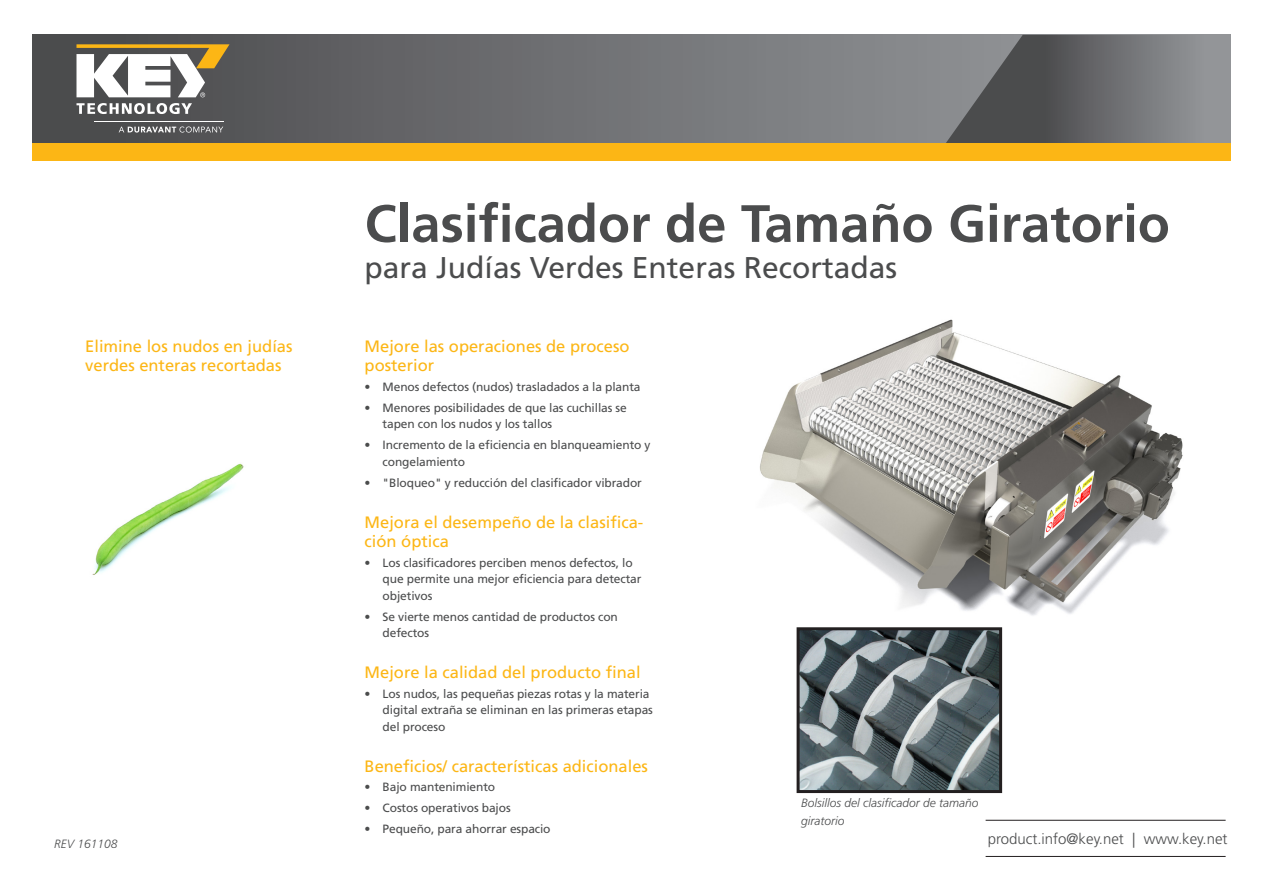
<style>
.page{position:relative;width:1263px;height:893px;background:#fff}
.page>*{position:absolute;margin:0;border:0;box-sizing:border-box;transform-origin:0 0}
.Headline{font:700 52.5px "Frutiger LT Std";color:#4b4c4d}
.Tag_Line{font:30px "Frutiger LT Std";color:#4b4c4d}
.Subhead_1{font:16.5px/19.8px "Frutiger LT Std";color:#fcb615}
.t1{font:300 15px "Frutiger LT Std";color:#4b4c4d}
.t2{font:12px/16.5px "Frutiger LT Std";letter-spacing:-.01em;color:#4b4c4d}
.t3{font:italic 300 12px/18px "Frutiger LT Std";color:#4b4c4d}
</style>
<div class="page">
<svg style="left:32px;top:35px;width:911px;height:108px;background:#6c6d6f"></svg>
<svg style="left:943px;top:35px;width:287px;height:108px;background:#6f7073"></svg>
<div style="left:32px;top:143px;width:1198px;height:18px;background:#fcb615"></div>
<hr style="left:986px;top:820px;width:239px;height:1px;background:#231f20">
<hr style="left:986px;top:856px;width:239px;height:1px;background:#231f20">
<svg style="left:77px;top:44px;width:153px;height:53px"></svg>
<svg style="left:77px;top:103px;width:115px;height:11px"></svg>
<svg style="left:119px;top:126px;width:104px;height:7px"></svg>
<hr style="left:94px;top:122px;width:129px;height:1px;background:#fff">
<img style="left:760px;top:319px;width:423px;height:336px">
<img style="left:92px;top:463px;width:152px;height:112px">
<img style="left:800px;top:631px;width:198px;height:158px">
<div style="left:796px;top:627px;width:206px;height:166px;border:3px solid #231f20"></div>
<p class="Headline" style="left:365px;top:193px;width:807px">Clasificador de Tamaño Giratorio</p>
<p class="Tag_Line" style="left:365px;top:250px;width:534px">para Judías Verdes Enteras Recortadas</p>
<p class="Subhead_1" style="left:85px;top:336px;width:209px">Elimine los nudos en judías verdes enteras recortadas</p>
<p class="Subhead_1" style="left:365px;top:336px;width:266px">Mejore las operaciones de proceso posterior</p>
<p class="t2" style="left:365px;top:378px;width:277px">• Menos defectos (nudos) trasladados a la planta</p>
<p class="t2" style="left:383px;top:399px;width:246px;text-indent:-18px">• Menores posibilidades de que las cuchillas se tapen con los nudos y los tallos</p>
<p class="t2" style="left:383px;top:437px;width:270px;text-indent:-18px">• Incremento de la eficiencia en blanqueamiento y congelamiento</p>
<p class="t2" style="left:365px;top:474px;width:279px">• "Bloqueo" y reducción del clasificador vibrador</p>
<p class="Subhead_1" style="left:365px;top:512px;width:280px">Mejora el desempeño de la clasifica&shy;ción óptica</p>
<p class="t2" style="left:383px;top:555px;width:260px;text-indent:-18px">• Los clasificadores perciben menos defectos, lo que permite una mejor eficiencia para detectar objetivos</p>
<p class="t2" style="left:383px;top:609px;width:237px;text-indent:-18px">• Se vierte menos cantidad de productos con defectos</p>
<p class="Subhead_1" style="left:365px;top:663px;width:277px">Mejore la calidad del producto final</p>
<p class="t2" style="left:383px;top:685px;width:272px;text-indent:-18px">• Los nudos, las pequeñas piezas rotas y la materia digital extraña se eliminan en las primeras etapas del proceso</p>
<p class="Subhead_1" style="left:365px;top:756px;width:285px">Beneficios/ características adicionales</p>
<p class="t2" style="left:365px;top:779px;width:132px">• Bajo mantenimiento</p>
<p class="t2" style="left:365px;top:800px;width:148px">• Costos operativos bajos</p>
<p class="t2" style="left:365px;top:821px;width:188px">• Pequeño, para ahorrar espacio</p>
<p class="t3" style="left:54px;top:835px;width:65px">REV 161108</p>
<p class="t3" style="left:801px;top:794px;width:179px">Bolsillos del clasificador de tamaño giratorio</p>
<p class="t1" style="left:988px;top:830px;width:241px">product.info@key.net | www.key.net</p>
</div>
